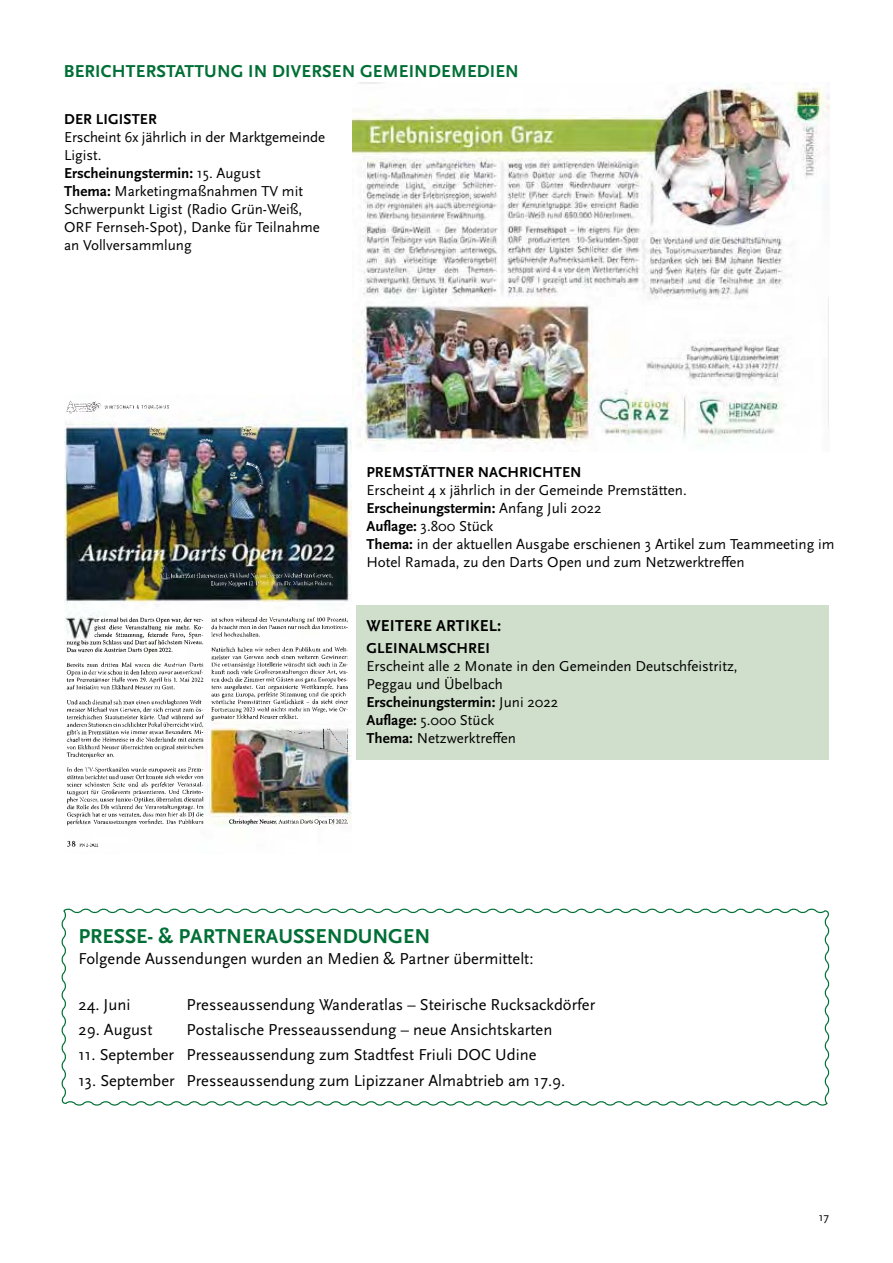
<style>
.page{position:relative;width:893px;height:1263px;background:#fff}
.page>*{position:absolute;margin:0;border:0;box-sizing:border-box;transform-origin:0 0}
.t1{font:700 21px "Scala Sans OT";color:#006f35}
.t2{font:700 18px "Scala Sans OT";letter-spacing:.01em;color:#006f35}
.t3{font:16.5px "Scala Sans OT";color:#000}
.t4{font:700 16.5px "Scala Sans OT";letter-spacing:.01em;color:#000}
.t5{font:15px/18px "Scala Sans OT";color:#000}
.t6{font:700 15px "Scala Sans OT";letter-spacing:.01em;color:#000}
.t7{font:12px "Scala Sans OT";color:#000}
.s1{font-weight:700}
</style>
<div class="page">
<div style="left:356px;top:605px;width:473px;height:155px;background:#d0dfcb"></div>
<svg style="left:61px;top:908px;width:769px;height:198px"></svg>
<img style="left:353px;top:82px;width:476px;height:365px">
<img style="left:64px;top:400px;width:288px;height:422px">
<img style="left:159px;top:556px;width:175px;height:32px">
<img style="left:67px;top:616px;width:281px;height:231px">
<img style="left:274px;top:729px;width:71px;height:19px">
<svg style="left:290px;top:732px;width:11px;height:2px"></svg>
<img style="left:345px;top:729px;width:3px;height:26px">
<img style="left:66px;top:401px;width:104px;height:13px">
<svg style="left:144px;top:548px;width:13px;height:6px"></svg>
<img style="left:137px;top:554px;width:20px;height:9px">
<img style="left:233px;top:554px;width:26px;height:12px">
<img style="left:263px;top:548px;width:20px;height:14px">
<img style="left:82px;top:485px;width:14px;height:4px">
<svg style="left:229px;top:472px;width:8px;height:8px"></svg>
<img style="left:246px;top:461px;width:17px;height:24px">
<img style="left:198px;top:438px;width:15px;height:6px">
<img style="left:150px;top:427px;width:16px;height:9px">
<img style="left:242px;top:427px;width:15px;height:9px">
<p class="t2" style="left:64px;top:61px;width:457px">BERICHTERSTATTUNG IN DIVERSEN GEMEINDEMEDIEN</p>
<p class="t6" style="left:64px;top:111px;width:94px">DER LIGISTER</p>
<p class="t5" style="left:64px;top:129px;width:263px">Erscheint 6x jährlich in der Marktgemeinde<br>Ligist.<br><span class="s1">Erscheinungstermin:</span> 15. August<br><span class="s1">Thema:</span> Marketingmaßnahmen TV mit<br>Schwerpunkt Ligist (Radio Grün-Weiß,<br>ORF Fernseh-Spot), Danke für Teilnahme an Vollversammlung</p>
<p class="t6" style="left:366px;top:463px;width:217px">PREMSTÄTTNER NACHRICHTEN</p>
<p class="t5" style="left:366px;top:481px;width:470px">Erscheint 4 x jährlich in der Gemeinde Premstätten.<br><span class="s1">Erscheinungstermin:</span> Anfang Juli 2022<br><span class="s1">Auflage:</span> 3.800 Stück<br><span class="s1">Thema:</span> in der aktuellen Ausgabe erschienen 3 Artikel zum Teammeeting im Hotel Ramada, zu den Darts Open und zum Netzwerktreffen</p>
<p class="t4" style="left:366px;top:616px;width:136px">WEITERE ARTIKEL:</p>
<p class="t6" style="left:366px;top:640px;width:125px">GLEINALMSCHREI</p>
<p class="t5" style="left:366px;top:657px;width:373px">Erscheint alle 2 Monate in den Gemeinden Deutschfeistritz,<br>Peggau und Übelbach<br><span class="s1">Erscheinungstermin:</span> Juni 2022<br><span class="s1">Auflage:</span> 5.000 Stück<br><span class="s1">Thema:</span> Netzwerktreffen</p>
<h1 class="t1" style="left:79px;top:924px;width:353px">PRESSE- &amp; PARTNERAUSSENDUNGEN</h1>
<p class="t3" style="left:79px;top:949px;width:456px">Folgende Aussendungen wurden an Medien &amp; Partner übermittelt:</p>
<p class="t3" style="left:79px;top:995px;width:54px">24. Juni</p>
<p class="t3" style="left:187px;top:995px;width:410px">Presseaussendung Wanderatlas – Steirische Rucksackdörfer</p>
<p class="t3" style="left:79px;top:1021px;width:75px">29. August</p>
<p class="t3" style="left:187px;top:1021px;width:367px">Postalische Presseaussendung – neue Ansichtskarten</p>
<p class="t3" style="left:79px;top:1046px;width:459px">11. September Presseaussendung zum Stadtfest Friuli DOC Udine</p>
<p class="t3" style="left:79px;top:1071px;width:488px">13. September Presseaussendung zum Lipizzaner Almabtrieb am 17.9.</p>
<p class="t7" style="left:819px;top:1210px;width:12px">17</p>
</div>
